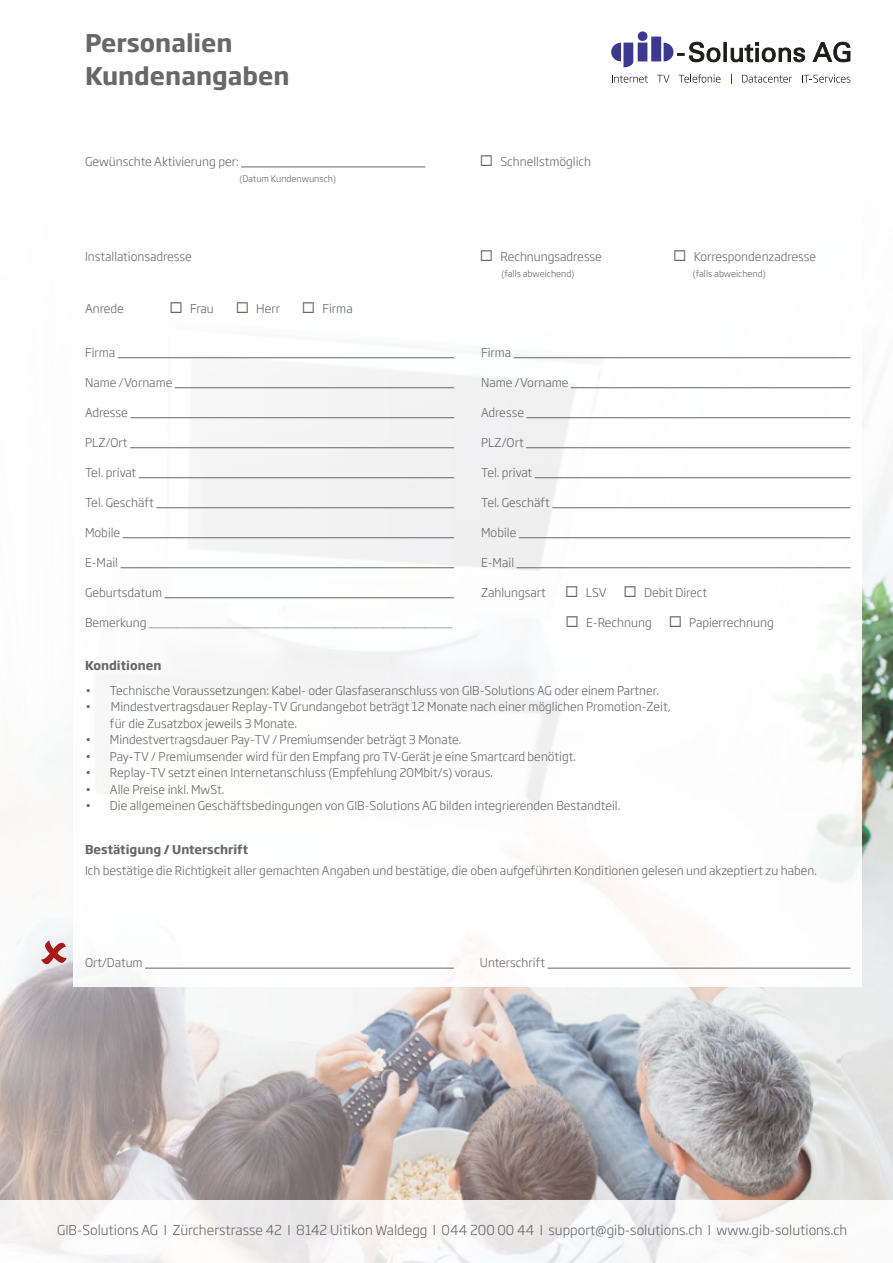
<style>
.page{position:relative;width:893px;height:1263px;background:#fff}
.page>*{position:absolute;margin:0;border:0;box-sizing:border-box;transform-origin:0 0}
.t1{font:700 24px/33px "Soho Gothic Std";color:#676867}
.t2{font:300 13.5px "Soho Gothic Std";color:#676867}
.t3{font:300 12px/16.5px "Soho Gothic Std";color:#676867}
.t4{font:700 12px "Soho Gothic Std";color:#676867}
.t5{font:300 9px "Soho Gothic Std";color:#676867}
</style>
<div class="page">
<img style="left:841px;top:424px;width:52px;height:776px">
<img style="left:0;top:894px;width:105px;height:306px">
<img style="left:105px;top:986px;width:736px;height:214px">
<img style="left:74px;top:166px;width:788px;height:820px">
<hr style="left:241px;top:167px;width:184px;height:1px;background:#676867">
<hr style="left:118px;top:357px;width:336px;height:1px;background:#676867">
<hr style="left:514px;top:357px;width:336px;height:1px;background:#676867">
<hr style="left:175px;top:387px;width:279px;height:1px;background:#676867">
<hr style="left:571px;top:387px;width:279px;height:1px;background:#676867">
<hr style="left:130px;top:417px;width:324px;height:1px;background:#676867">
<hr style="left:526px;top:417px;width:324px;height:1px;background:#676867">
<hr style="left:130px;top:447px;width:324px;height:1px;background:#676867">
<hr style="left:526px;top:447px;width:324px;height:1px;background:#676867">
<hr style="left:139px;top:477px;width:315px;height:1px;background:#676867">
<hr style="left:535px;top:477px;width:315px;height:1px;background:#676867">
<hr style="left:156px;top:507px;width:298px;height:1px;background:#676867">
<hr style="left:552px;top:507px;width:298px;height:1px;background:#676867">
<hr style="left:123px;top:537px;width:331px;height:1px;background:#676867">
<hr style="left:519px;top:537px;width:331px;height:1px;background:#676867">
<hr style="left:120px;top:567px;width:334px;height:1px;background:#676867">
<hr style="left:516px;top:567px;width:334px;height:1px;background:#676867">
<hr style="left:164px;top:597px;width:290px;height:1px;background:#676867">
<hr style="left:145px;top:968px;width:309px;height:1px;background:#676867">
<hr style="left:547px;top:968px;width:303px;height:1px;background:#676867">
<img style="left:0;top:1200px;width:793px;height:63px">
<svg style="left:612px;top:75px;width:36px;height:8px"></svg>
<svg style="left:657px;top:75px;width:12px;height:7px"></svg>
<svg style="left:679px;top:74px;width:41px;height:9px"></svg>
<svg style="left:742px;top:75px;width:50px;height:8px"></svg>
<svg style="left:802px;top:75px;width:48px;height:8px"></svg>
<svg style="left:813px;top:42px;width:37px;height:20px"></svg>
<svg style="left:611px;top:31px;width:194px;height:36px"></svg>
<svg style="left:41px;top:940px;width:26px;height:24px"></svg>
<h1 class="t1" style="left:85px;top:27px;width:206px">Personalien<br>Kundenangaben</h1>
<p class="t3" style="left:85px;top:153px;width:155px">Gewünschte Aktivierung per:</p>
<p class="t3" style="left:480px;top:153px;width:113px">◻ Schnellstmöglich</p>
<p class="t5" style="left:239px;top:173px;width:98px">(Datum Kundenwunsch)</p>
<p class="t3" style="left:85px;top:248px;width:108px">Installationsadresse</p>
<p class="t3" style="left:480px;top:248px;width:124px">◻ Rechnungsadresse</p>
<p class="t3" style="left:673px;top:248px;width:145px">◻ Korrespondenzadresse</p>
<p class="t5" style="left:501px;top:268px;width:75px">(falls abweichend)</p>
<p class="t5" style="left:693px;top:268px;width:75px">(falls abweichend)</p>
<p class="t3" style="left:85px;top:301px;width:40px">Anrede</p>
<p class="t3" style="left:170px;top:301px;width:46px">◻ Frau</p>
<p class="t3" style="left:236px;top:301px;width:46px">◻ Herr</p>
<p class="t3" style="left:302px;top:301px;width:52px">◻ Firma</p>
<p class="t3" style="left:85px;top:344px;width:32px">Firma</p>
<p class="t3" style="left:481px;top:344px;width:32px">Firma</p>
<p class="t3" style="left:85px;top:374px;width:89px">Name /Vorname</p>
<p class="t3" style="left:481px;top:374px;width:89px">Name /Vorname</p>
<p class="t3" style="left:85px;top:404px;width:44px">Adresse</p>
<p class="t3" style="left:481px;top:404px;width:44px">Adresse</p>
<p class="t3" style="left:85px;top:434px;width:44px">PLZ/Ort</p>
<p class="t3" style="left:481px;top:434px;width:44px">PLZ/Ort</p>
<p class="t3" style="left:85px;top:464px;width:53px">Tel. privat</p>
<p class="t3" style="left:481px;top:464px;width:53px">Tel. privat</p>
<p class="t3" style="left:85px;top:494px;width:70px">Tel. Geschäft</p>
<p class="t3" style="left:481px;top:494px;width:70px">Tel. Geschäft</p>
<p class="t3" style="left:85px;top:524px;width:37px">Mobile</p>
<p class="t3" style="left:481px;top:524px;width:37px">Mobile</p>
<p class="t3" style="left:85px;top:554px;width:35px">E-Mail</p>
<p class="t3" style="left:481px;top:554px;width:35px">E-Mail</p>
<p class="t3" style="left:85px;top:584px;width:78px">Geburtsdatum</p>
<p class="t3" style="left:481px;top:584px;width:66px">Zahlungsart</p>
<p class="t3" style="left:565px;top:584px;width:143px">◻ LSV ◻ Debit Direct</p>
<p class="t3" style="left:85px;top:614px;width:369px">Bemerkung ____________________________________________</p>
<p class="t3" style="left:565px;top:614px;width:210px">◻ E-Rechnung ◻ Papierrechnung</p>
<p class="t4" style="left:85px;top:657px;width:78px">Konditionen</p>
<p class="t3" style="left:85px;top:682px;width:575px">• Technische Voraussetzungen: Kabel- oder Glasfaseranschluss von GIB-Solutions AG oder einem Partner.</p>
<p class="t3" style="left:110px;top:699px;width:562px;text-indent:-25px">• Mindestvertragsdauer Replay-TV Grundangebot beträgt 12 Monate nach einer möglichen Promotion-Zeit, für die Zusatzbox jeweils 3 Monate.</p>
<p class="t3" style="left:85px;top:732px;width:378px">• Mindestvertragsdauer Pay-TV / Premiumsender beträgt 3 Monate.</p>
<p class="t3" style="left:85px;top:748px;width:492px">• Pay-TV / Premiumsender wird für den Empfang pro TV-Gerät je eine Smartcard benötigt.</p>
<p class="t3" style="left:85px;top:765px;width:409px">• Replay-TV setzt einen Internetanschluss (Empfehlung 20Mbit/s) voraus.</p>
<p class="t3" style="left:85px;top:781px;width:141px">• Alle Preise inkl. MwSt.</p>
<p class="t3" style="left:85px;top:798px;width:537px">• Die allgemeinen Geschäftsbedingungen von GIB-Solutions AG bilden integrierenden Bestandteil.</p>
<p class="t4" style="left:85px;top:841px;width:165px">Bestätigung / Unterschrift</p>
<p class="t3" style="left:85px;top:862px;width:733px">Ich bestätige die Richtigkeit aller gemachten Angaben und bestätige, die oben aufgeführten Konditionen gelesen und akzeptiert zu haben.</p>
<p class="t3" style="left:85px;top:954px;width:59px">Ort/Datum</p>
<p class="t3" style="left:480px;top:954px;width:67px">Unterschrift</p>
<p class="t2" style="left:57px;top:1222px;width:792px">GIB-Solutions AG I Zürcherstrasse 42 I 8142 Uitikon Waldegg I 044 200 00 44 I support@gib-solutions.ch I www.gib-solutions.ch</p>
</div>
